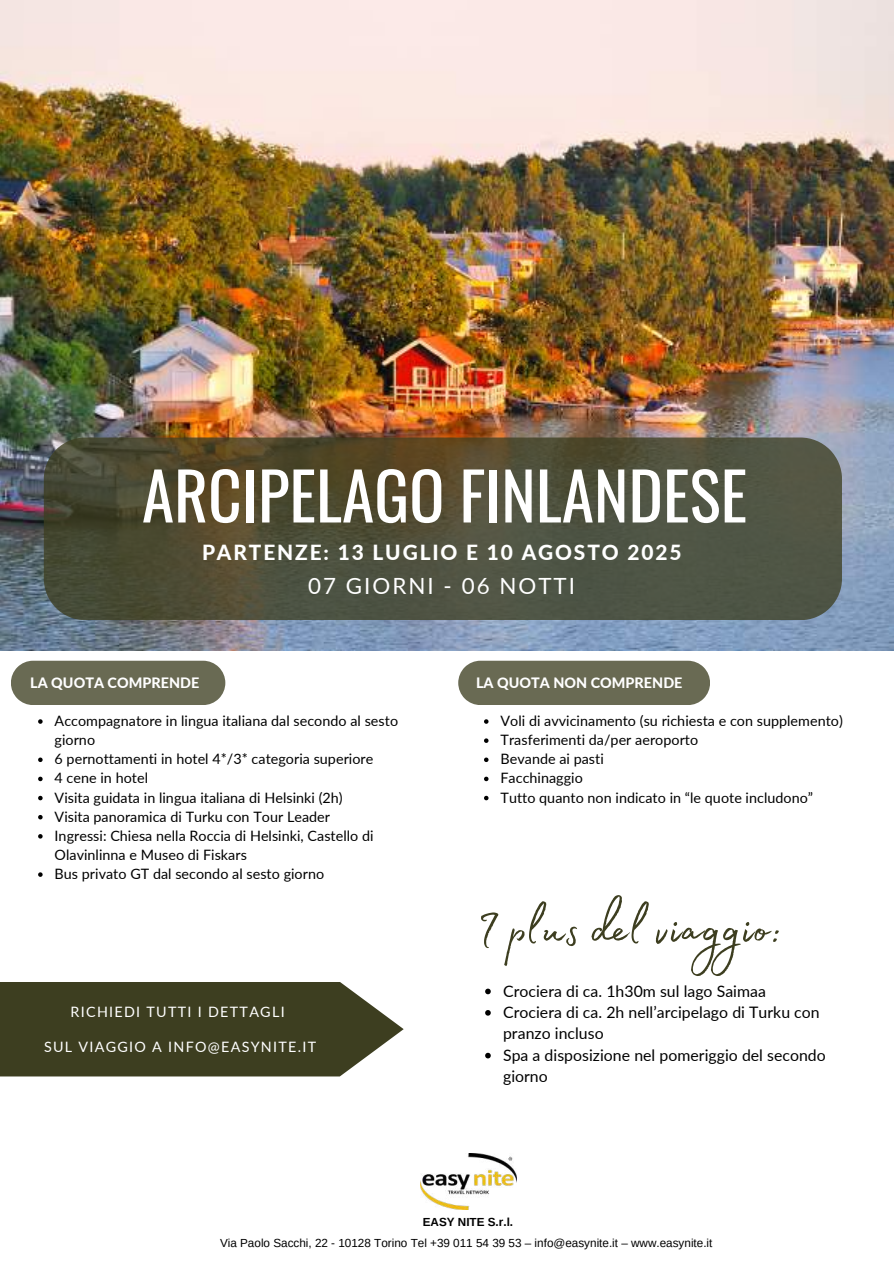
<style>
.page{position:relative;width:894px;height:1264px;background:#fff}
.page>*{position:absolute;margin:0;border:0;box-sizing:border-box;transform-origin:0 0}
.t1{font:65.4px "Oswald";color:#fff}
.t2{font:60.75px "Madelyn Fill";letter-spacing:.005em;color:#3d3e20}
.t3{font:22.35px "Lato";letter-spacing:.09em;color:#fff}
.t4{font:800 20.85px "Lato";letter-spacing:.09em;color:#fff}
.t5{font:15.75px/21.3px "Lato";letter-spacing:.005em;color:#000}
.t6{font:14.25px/19.2px "Lato";letter-spacing:.005em;color:#000}
.t7{font:14.25px "Lato";letter-spacing:.09em;color:#fff}
.t8{font:800 14.25px "Lato";color:#fff}
.t9{font:11.7px "Arimo";color:#000}
.t10{font:700 11.7px "Arimo";color:#000}
</style>
<div class="page">
<img style="left:0;top:0;width:893px;height:650px">
<svg style="left:44px;top:437px;width:797px;height:183px;background:#4f4f3a"></svg>
<div style="left:11px;top:660px;width:214px;height:45px;background:#696a53"></div>
<div style="left:458px;top:660px;width:252px;height:45px;background:#696a53"></div>
<img style="left:420px;top:1153px;width:96px;height:55px">
<svg style="left:0;top:982px;width:403px;height:94px;background:#4b4c31"></svg>
<svg style="left:38px;top:719px;width:5px;height:4px"></svg>
<svg style="left:38px;top:757px;width:5px;height:5px"></svg>
<svg style="left:38px;top:776px;width:5px;height:5px"></svg>
<svg style="left:38px;top:795px;width:5px;height:5px"></svg>
<svg style="left:38px;top:815px;width:5px;height:4px"></svg>
<svg style="left:38px;top:834px;width:5px;height:4px"></svg>
<svg style="left:38px;top:872px;width:5px;height:4px"></svg>
<svg style="left:484px;top:719px;width:4px;height:4px"></svg>
<svg style="left:484px;top:738px;width:4px;height:5px"></svg>
<svg style="left:484px;top:757px;width:4px;height:5px"></svg>
<svg style="left:484px;top:776px;width:4px;height:5px"></svg>
<svg style="left:484px;top:795px;width:4px;height:5px"></svg>
<svg style="left:485px;top:988px;width:5px;height:6px"></svg>
<svg style="left:485px;top:1010px;width:5px;height:5px"></svg>
<svg style="left:485px;top:1052px;width:5px;height:6px"></svg>
<h1 class="t1" style="left:142px;top:444px;width:606px">ARCIPELAGO FINLANDESE</h1>
<h3 class="t4" style="left:202px;top:539px;width:481px">PARTENZE: 13 LUGLIO E 10 AGOSTO 2025</h3>
<h3 class="t3" style="left:308px;top:571px;width:268px">07 GIORNI - 06 NOTTI</h3>
<p class="t8" style="left:30px;top:673px;width:170px">LA QUOTA COMPRENDE</p>
<p class="t6" style="left:55px;top:711px;width:345px">Accompagnatore in lingua italiana dal secondo al sesto giorno<br>6 pernottamenti in hotel 4*/3* categoria superiore<br>4 cene in hotel<br>Visita guidata in lingua italiana di Helsinki (2h)<br>Visita panoramica di Turku con Tour Leader<br>Ingressi: Chiesa nella Roccia di Helsinki, Castello di Olavinlinna e Museo di Fiskars<br>Bus privato GT dal secondo al sesto giorno</p>
<p class="t7" style="left:71px;top:1002px;width:215px">RICHIEDI TUTTI I DETTAGLI</p>
<p class="t7" style="left:44px;top:1037px;width:274px">SUL VIAGGIO A INFO@EASYNITE.IT</p>
<p class="t8" style="left:476px;top:673px;width:208px">LA QUOTA NON COMPRENDE</p>
<p class="t6" style="left:500px;top:711px;width:344px">Voli di avvicinamento (su richiesta e con supplemento)<br>Trasferimenti da/per aeroporto<br>Bevande ai pasti<br>Facchinaggio<br>Tutto quanto non indicato in “le quote includono”</p>
<h2 class="t2" style="left:476px;top:882px;width:307px">I plus del viaggio:</h2>
<p class="t5" style="left:503px;top:979px;width:324px">Crociera di ca. 1h30m sul lago Saimaa<br>Crociera di ca. 2h nell’arcipelago di Turku con pranzo incluso<br>Spa a disposizione nel pomeriggio del secondo giorno</p>
<p class="t10" style="left:422px;top:1215px;width:92px">EASY NITE S.r.l.</p>
<p class="t9" style="left:220px;top:1236px;width:494px">Via Paolo Sacchi, 22 - 10128 Torino Tel +39 011 54 39 53 – info@easynite.it – www.easynite.it</p>
</div>
